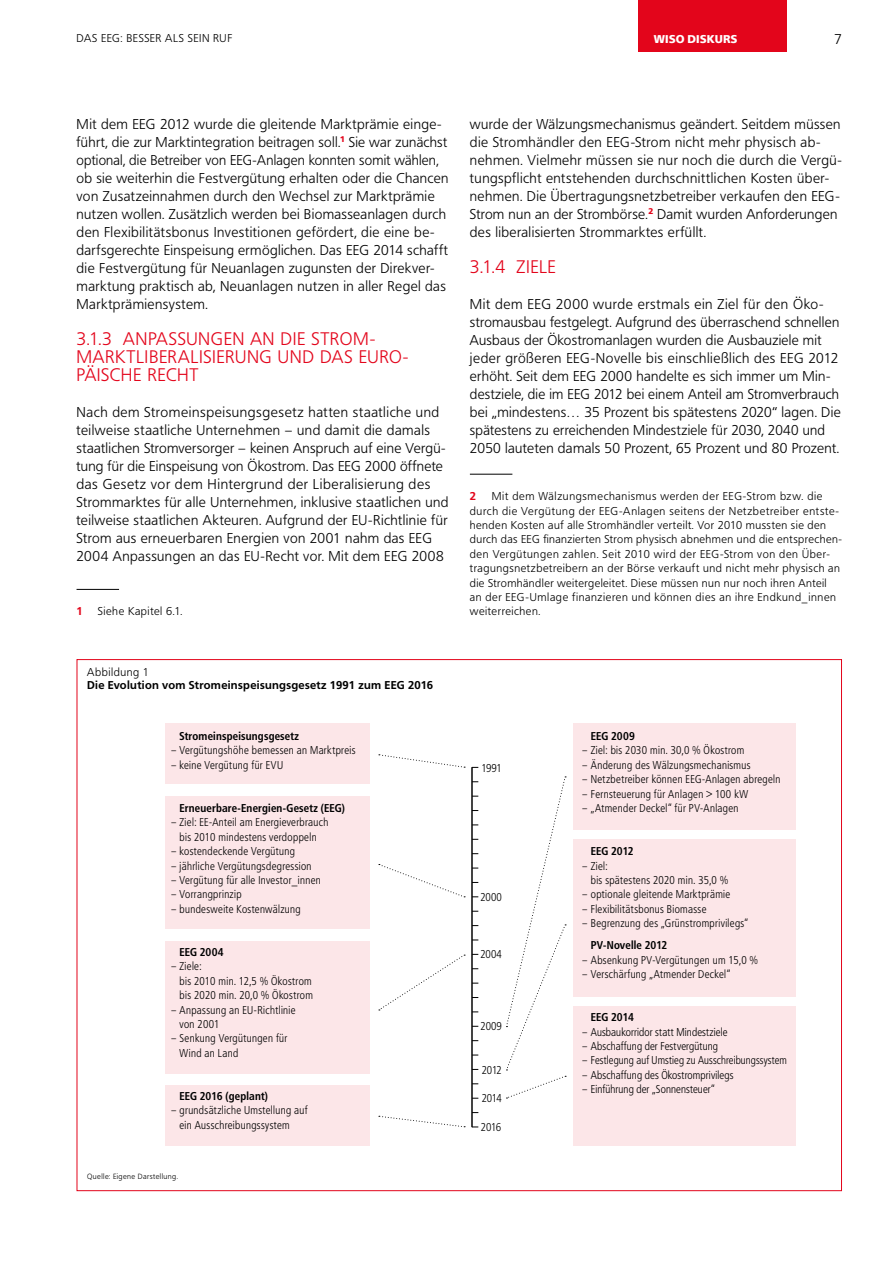
<style>
.page{position:relative;width:893px;height:1263px;background:#fff}
.page>*{position:absolute;margin:0;border:0;box-sizing:border-box;transform-origin:0 0}
.t1{font:300 18px/18px "Frutiger BQ";letter-spacing:.03em;color:#e3051b}
.t2{font:300 14.1px/18px "Frutiger BQ";letter-spacing:.025em;color:#000}
.t3{font:300 11.25px/14.4px "Frutiger Condensed BQ";letter-spacing:.035em;color:#000}
.t4{font:300 11.25px/14.4px "Frutiger BQ";letter-spacing:.045em;color:#000}
.t5{font:300 11.25px "Frutiger Condensed BQ";letter-spacing:.015em;color:#000}
.t6{font:700 11.25px "Frutiger Condensed BQ";letter-spacing:.015em;color:#000}
.t7{font:700 11.25px "Frutiger BQ";letter-spacing:.03em;color:#000}
.t8{font:900 11.25px "Frutiger BQ";letter-spacing:.02em;color:#fff}
.t9{font:700 11.25px "Frutiger BQ";color:#e3051b}
.t10{font:300 7.5px "Frutiger BQ";letter-spacing:.055em;color:#000}
</style>
<div class="page">
<div style="left:638px;top:0;width:149px;height:51px;background:#e3051b"></div>
<hr style="left:470px;top:474px;width:42px;height:1px;background:#000">
<hr style="left:77px;top:589px;width:42px;height:1px;background:#000">
<svg style="left:506px;top:776px;width:60px;height:294px"></svg>
<svg style="left:506px;top:1076px;width:60px;height:23px"></svg>
<svg style="left:379px;top:754px;width:86px;height:14px"></svg>
<svg style="left:379px;top:864px;width:86px;height:33px"></svg>
<svg style="left:379px;top:955px;width:86px;height:55px"></svg>
<svg style="left:379px;top:1115px;width:86px;height:12px"></svg>
<div style="left:166px;top:723px;width:204px;height:61px;background:#fce6e8"></div>
<div style="left:166px;top:796px;width:204px;height:132px;background:#fce6e8"></div>
<div style="left:166px;top:941px;width:204px;height:132px;background:#fce6e8"></div>
<div style="left:166px;top:1085px;width:204px;height:60px;background:#fce6e8"></div>
<div style="left:573px;top:723px;width:223px;height:107px;background:#fce6e8"></div>
<div style="left:573px;top:839px;width:223px;height:157px;background:#fce6e8"></div>
<div style="left:573px;top:1006px;width:223px;height:139px;background:#fce6e8"></div>
<hr style="left:471px;top:767px;width:2px;height:360px;background:#000">
<p class="t4" style="left:77px;top:31px;width:157px">DAS EEG: BESSER ALS SEIN RUF</p>
<p class="t8" style="left:654px;top:32px;width:85px">WISO DISKURS</p>
<p class="t2" style="left:834px;top:30px;width:9px">7</p>
<p class="t2" style="left:77px;top:115px;width:373px">Mit dem EEG 2012 wurde die gleitende Marktprämie einge&shy;führt, die zur Marktintegration beitragen soll.<sup>1</sup> Sie war zunächst optional, die Betreiber von EEG-Anlagen konnten somit wählen, ob sie weiterhin die Festvergütung erhalten oder die Chancen von Zusatzeinnahmen durch den Wechsel zur Marktprämie nutzen wollen. Zusätzlich werden bei Biomasseanlagen durch den Flexibilitätsbonus Investitionen gefördert, die eine be&shy;darfsgerechte Einspeisung ermöglichen. Das EEG 2014 schafft die Festvergütung für Neuanlagen zugunsten der Direkver&shy;marktung praktisch ab, Neuanlagen nutzen in aller Regel das Marktprämiensystem.</p>
<p class="t1" style="left:77px;top:330px;width:333px">3.1.3 ANPASSUNGEN AN DIE STROM-<br>MARKTLIBERALISIERUNG UND DAS EURO-<br>PÄISCHE RECHT</p>
<p class="t2" style="left:77px;top:403px;width:374px">Nach dem Stromeinspeisungsgesetz hatten staatliche und teilweise staatliche Unternehmen – und damit die damals staatlichen Stromversorger – keinen Anspruch auf eine Vergü&shy;tung für die Einspeisung von Ökostrom. Das EEG 2000 öffnete das Gesetz vor dem Hintergrund der Liberalisierung des Strommarktes für alle Unternehmen, inklusive staatlichen und teilweise staatlichen Akteuren. Aufgrund der EU-Richtlinie für Strom aus erneuerbaren Energien von 2001 nahm das EEG 2004 Anpassungen an das EU-Recht vor. Mit dem EEG 2008</p>
<p class="t9" style="left:77px;top:605px;width:8px">1</p>
<p class="t4" style="left:98px;top:604px;width:86px">Siehe Kapitel 6.1.</p>
<p class="t4" style="left:87px;top:665px;width:63px">Abbildung 1</p>
<p class="t7" style="left:87px;top:678px;width:348px">Die Evolution vom Stromeinspeisungsgesetz 1991 zum EEG 2016</p>
<p class="t6" style="left:180px;top:729px;width:121px">Stromeinspeisungsgesetz</p>
<p class="t3" style="left:171px;top:743px;width:186px">– Vergütungshöhe bemessen an Marktpreis</p>
<p class="t3" style="left:171px;top:758px;width:114px">– keine Vergütung für EVU</p>
<p class="t6" style="left:180px;top:801px;width:167px">Erneuerbare-Energien-Gesetz (EEG)</p>
<p class="t3" style="left:171px;top:815px;width:159px;text-align:center">– Ziel: EE-Anteil am Energieverbrauch bis 2010 mindestens verdoppeln</p>
<p class="t3" style="left:171px;top:844px;width:126px">– kostendeckende Vergütung</p>
<p class="t3" style="left:171px;top:859px;width:142px">– jährliche Vergütungsdegression</p>
<p class="t3" style="left:171px;top:873px;width:151px">– Vergütung für alle Investor_innen</p>
<p class="t3" style="left:171px;top:887px;width:72px">– Vorrangprinzip</p>
<p class="t3" style="left:171px;top:902px;width:131px">– bundesweite Kostenwälzung</p>
<p class="t6" style="left:180px;top:945px;width:46px">EEG 2004</p>
<p class="t3" style="left:180px;top:959px;width:135px;text-indent:-9px">– Ziele:<br>bis 2010 min. 12,5 % Ökostrom bis 2020 min. 20,0 % Ökostrom</p>
<p class="t3" style="left:180px;top:1003px;width:118px;text-indent:-9px">– Anpassung an EU-Richtlinie von 2001</p>
<p class="t3" style="left:180px;top:1031px;width:109px;text-indent:-9px">– Senkung Vergütungen für<br>Wind an Land</p>
<p class="t6" style="left:180px;top:1089px;width:90px">EEG 2016 (geplant)</p>
<p class="t3" style="left:180px;top:1103px;width:130px;text-indent:-9px">– grundsätzliche Umstellung auf ein Ausschreibungssystem</p>
<p class="t10" style="left:87px;top:1172px;width:92px">Quelle: Eigene Darstellung.</p>
<p class="t2" style="left:470px;top:115px;width:374px">wurde der Wälzungsmechanismus geändert. Seitdem müssen die Stromhändler den EEG-Strom nicht mehr physisch ab&shy;nehmen. Vielmehr müssen sie nur noch die durch die Vergü&shy;tungspflicht entstehenden durchschnittlichen Kosten über&shy;nehmen. Die Übertragungsnetzbetreiber verkaufen den EEG-Strom nun an der Strombörse.<sup>2</sup> Damit wurden Anforderungen des liberalisierten Strommarktes erfüllt.</p>
<p class="t1" style="left:470px;top:258px;width:87px">3.1.4 ZIELE</p>
<p class="t2" style="left:470px;top:295px;width:372px">Mit dem EEG 2000 wurde erstmals ein Ziel für den Öko&shy;stromausbau festgelegt. Aufgrund des überraschend schnellen Ausbaus der Ökostromanlagen wurden die Ausbauziele mit jeder größeren EEG-Novelle bis einschließlich des EEG 2012 erhöht. Seit dem EEG 2000 handelte es sich immer um Min&shy;destziele, die im EEG 2012 bei einem Anteil am Stromverbrauch bei „mindestens… 35 Prozent bis spätestens 2020“ lagen. Die spätestens zu erreichenden Mindestziele für 2030, 2040 und 2050 lauteten damals 50 Prozent, 65 Prozent und 80 Prozent.</p>
<p class="t9" style="left:470px;top:489px;width:8px">2</p>
<p class="t4" style="left:470px;top:489px;width:374px;text-indent:22px">Mit dem Wälzungsmechanismus werden der EEG-Strom bzw. die durch die Vergütung der EEG-Anlagen seitens der Netzbetreiber entste&shy;henden Kosten auf alle Stromhändler verteilt. Vor 2010 mussten sie den durch das EEG finanzierten Strom physisch abnehmen und die entsprechen&shy;den Vergütungen zahlen. Seit 2010 wird der EEG-Strom von den Über&shy;tragungsnetzbetreibern an der Börse verkauft und nicht mehr physisch an die Stromhändler weitergeleitet. Diese müssen nun nur noch ihren Anteil<br>an der EEG-Umlage finanzieren und können dies an ihre Endkund_innen weiterreichen.</p>
<p class="t3" style="left:481px;top:761px;width:22px">1991</p>
<p class="t3" style="left:480px;top:890px;width:23px">2000</p>
<p class="t3" style="left:480px;top:947px;width:23px">2004</p>
<p class="t3" style="left:481px;top:1019px;width:23px">2009</p>
<p class="t3" style="left:482px;top:1063px;width:22px">2012</p>
<p class="t3" style="left:482px;top:1091px;width:22px">2014</p>
<p class="t3" style="left:481px;top:1120px;width:22px">2016</p>
<p class="t6" style="left:591px;top:729px;width:46px">EEG 2009</p>
<p class="t3" style="left:582px;top:743px;width:163px">– Ziel: bis 2030 min. 30,0 % Ökostrom</p>
<p class="t3" style="left:582px;top:758px;width:170px">– Änderung des Wälzungsmechanismus</p>
<p class="t3" style="left:582px;top:772px;width:200px">– Netzbetreiber können EEG-Anlagen abregeln</p>
<p class="t3" style="left:582px;top:787px;width:167px">– Fernsteuerung für Anlagen &gt; 100 kW</p>
<p class="t3" style="left:582px;top:801px;width:158px">– „Atmender Deckel“ für PV-Anlagen</p>
<p class="t6" style="left:591px;top:844px;width:45px">EEG 2012</p>
<p class="t3" style="left:591px;top:859px;width:139px;text-indent:-9px">– Ziel:<br>bis spätestens 2020 min. 35,0 %</p>
<p class="t3" style="left:582px;top:887px;width:149px">– optionale gleitende Marktprämie</p>
<p class="t3" style="left:582px;top:902px;width:126px">– Flexibilitätsbonus Biomasse</p>
<p class="t3" style="left:582px;top:916px;width:167px">– Begrenzung des „Grünstromprivilegs“</p>
<p class="t6" style="left:591px;top:938px;width:78px">PV-Novelle 2012</p>
<p class="t3" style="left:582px;top:952px;width:177px">– Absenkung PV-Vergütungen um 15,0 %</p>
<p class="t3" style="left:582px;top:967px;width:149px">– Verschärfung „Atmender Deckel“</p>
<p class="t6" style="left:591px;top:1010px;width:45px">EEG 2014</p>
<p class="t5" style="left:582px;top:1025px;width:147px">– Ausbaukorridor statt Mindestziele</p>
<p class="t5" style="left:582px;top:1039px;width:137px">– Abschaffung der Festvergütung</p>
<p class="t5" style="left:582px;top:1054px;width:206px">– Festlegung auf Umstieg zu Ausschreibungssystem</p>
<p class="t5" style="left:582px;top:1068px;width:153px">– Abschaffung des Ökostromprivilegs</p>
<p class="t5" style="left:582px;top:1083px;width:134px">– Einführung der „Sonnensteuer“</p>
</div>
